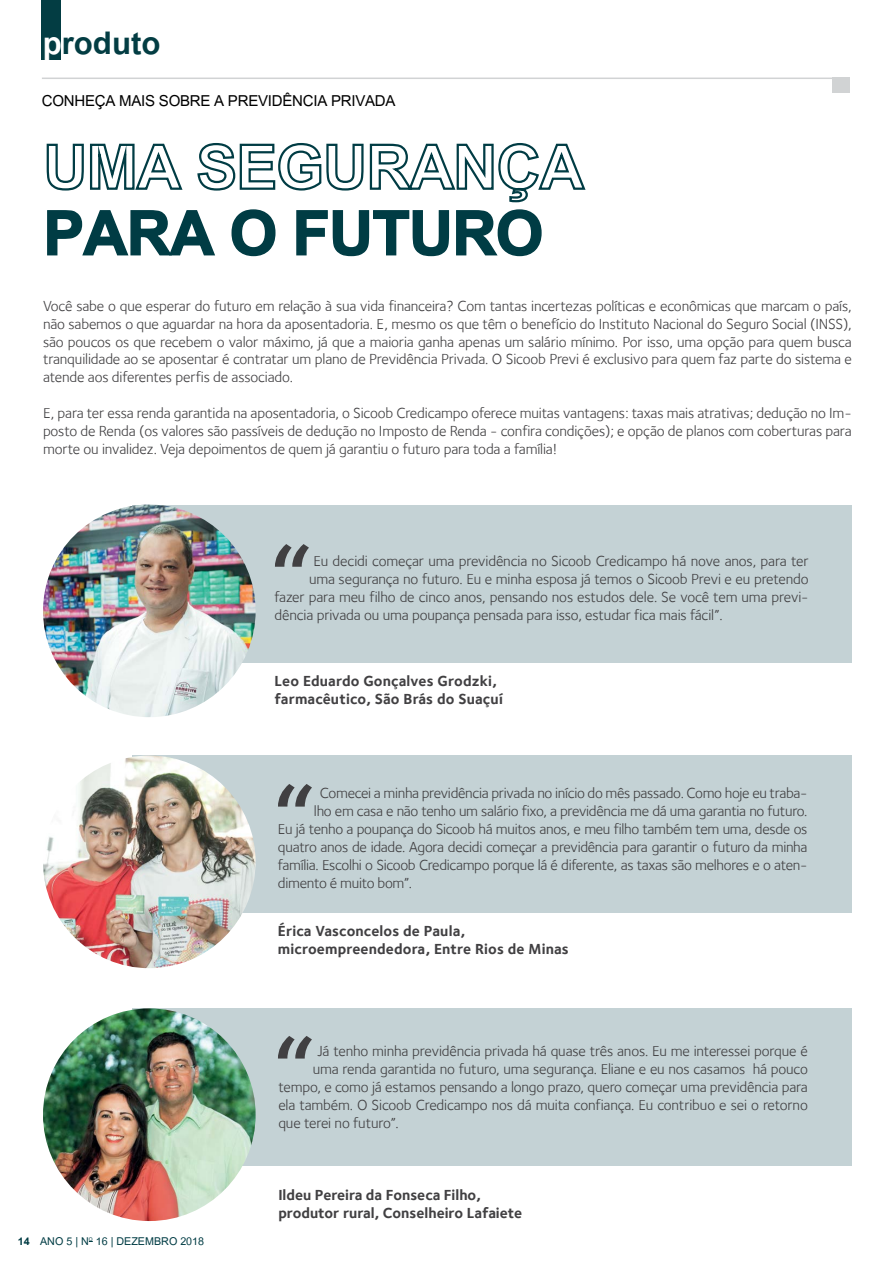
<style>
.page{position:relative;width:893px;height:1263px;background:#fff}
.page>*{position:absolute;margin:0;border:0;box-sizing:border-box;transform-origin:0 0}
.t1{font:700 85.5px "Utsaah";letter-spacing:-.01em;color:#003c44}
.t2{font:700 43.5px "Utsaah";color:#033d43}
.t3{font:21px "Utsaah";letter-spacing:-.01em;color:#000}
.t4{font:15px/17.9px "Foundry Sterling";letter-spacing:-.01em;color:#414042;text-align:justify}
.t5{font:700 15px/18px "Foundry Sterling";letter-spacing:.01em;color:#414042}
.t6{font:15px "Utsaah";color:#003c44}
.t7{font:700 15px "Utsaah";color:#003c44}
.s1{color:#fff}
</style>
<div class="page">
<div style="left:132px;top:505px;width:719px;height:158px;background:#c4d2d5"></div>
<div style="left:132px;top:1008px;width:719px;height:158px;background:#c4d2d5"></div>
<hr style="left:42px;top:78px;width:808px;height:1px;background:#d1d3d4">
<div style="left:832px;top:78px;width:18px;height:15px;background:#d1d3d4"></div>
<div style="left:41px;top:0;width:20px;height:60px;background:#033d43"></div>
<svg style="left:46px;top:143px;width:137px;height:48px"></svg>
<svg style="left:197px;top:143px;width:389px;height:60px"></svg>
<svg style="left:47px;top:210px;width:168px;height:46px"></svg>
<svg style="left:231px;top:209px;width:45px;height:48px"></svg>
<svg style="left:296px;top:209px;width:246px;height:48px"></svg>
<img style="left:43px;top:1008px;width:213px;height:213px;border-radius:106px">
<div style="left:132px;top:755px;width:719px;height:158px;background:#c4d2d5"></div>
<svg style="left:278px;top:784px;width:34px;height:23px"></svg>
<img style="left:43px;top:755px;width:213px;height:213px;border-radius:106px">
<img style="left:43px;top:504px;width:213px;height:213px;border-radius:106px">
<svg style="left:275px;top:544px;width:34px;height:23px"></svg>
<svg style="left:278px;top:1036px;width:34px;height:22px"></svg>
<h2 class="t2" style="left:43px;top:22px;width:119px"><span class="s1">p</span>roduto</h2>
<h3 class="t3" style="left:42px;top:91px;width:355px">CONHEÇA MAIS SOBRE A PREVIDÊNCIA PRIVADA</h3>
<h1 class="t1" style="left:43px;top:191px;width:501px">PARA O FUTURO</h1>
<p class="t4" style="left:43px;top:297px;width:810px">Você sabe o que esperar do futuro em relação à sua vida financeira? Com tantas incertezas políticas e econômicas que marcam o país, não sabemos o que aguardar na hora da aposentadoria. E, mesmo os que têm o benefício do Instituto Nacional do Seguro Social (INSS), são poucos os que recebem o valor máximo, já que a maioria ganha apenas um salário mínimo. Por isso, uma opção para quem busca tranquilidade ao se aposentar é contratar um plano de Previdência Privada. O Sicoob Previ é exclusivo para quem faz parte do sistema e atende aos diferentes perfis de associado.</p>
<p class="t4" style="left:43px;top:404px;width:810px">E, para ter essa renda garantida na aposentadoria, o Sicoob Credicampo oferece muitas vantagens: taxas mais atrativas; dedução no Im&shy;posto de Renda (os valores são passíveis de dedução no Imposto de Renda - confira condições); e opção de planos com coberturas para morte ou invalidez. Veja depoimentos de quem já garantiu o futuro para toda a família!</p>
<p class="t7" style="left:18px;top:1234px;width:13px">14</p>
<p class="t6" style="left:40px;top:1234px;width:166px">ANO 5 | N<sup>O</sup> 16 | DEZEMBRO 2018</p>
<p class="t4" style="left:313px;top:552px;width:497px">Eu decidi começar uma previdência no Sicoob Credicampo há nove anos, para ter</p>
<p class="t4" style="left:309px;top:570px;width:501px">uma segurança no futuro. Eu e minha esposa já temos o Sicoob Previ e eu pretendo</p>
<p class="t4" style="left:274px;top:588px;width:536px">fazer para meu filho de cinco anos, pensando nos estudos dele. Se você tem uma previ-</p>
<p class="t4" style="left:274px;top:606px;width:450px">dência privada ou uma poupança pensada para isso, estudar fica mais fácil”.</p>
<p class="t5" style="left:274px;top:672px;width:230px">Leo Eduardo Gonçalves Grodzki, farmacêutico, São Brás do Suaçuí</p>
<p class="t4" style="left:320px;top:784px;width:489px">Comecei a minha previdência privada no início do mês passado. Como hoje eu traba-</p>
<p class="t4" style="left:314px;top:802px;width:495px">lho em casa e não tenho um salário fixo, a previdência me dá uma garantia no futuro.</p>
<p class="t4" style="left:278px;top:820px;width:531px">Eu já tenho a poupança do Sicoob há muitos anos, e meu filho também tem uma, desde os</p>
<p class="t4" style="left:278px;top:838px;width:531px">quatro anos de idade. Agora decidi começar a previdência para garantir o futuro da minha</p>
<p class="t4" style="left:278px;top:856px;width:531px">família. Escolhi o Sicoob Credicampo porque lá é diferente, as taxas são melhores e o aten-</p>
<p class="t4" style="left:278px;top:874px;width:135px">dimento é muito bom”.</p>
<p class="t5" style="left:278px;top:921px;width:292px">Érica Vasconcelos de Paula, microempreendedora, Entre Rios de Minas</p>
<p class="t4" style="left:317px;top:1042px;width:492px">Já tenho minha previdência privada há quase três anos. Eu me interessei porque é</p>
<p class="t4" style="left:313px;top:1060px;width:497px">uma renda garantida no futuro, uma segurança. Eliane e eu nos casamos há pouco</p>
<p class="t4" style="left:278px;top:1078px;width:531px">tempo, e como já estamos pensando a longo prazo, quero começar uma previdência para</p>
<p class="t4" style="left:278px;top:1096px;width:531px">ela também. O Sicoob Credicampo nos dá muita confiança. Eu contribuo e sei o retorno</p>
<p class="t4" style="left:278px;top:1114px;width:122px">que terei no futuro”.</p>
<p class="t5" style="left:278px;top:1186px;width:245px">Ildeu Pereira da Fonseca Filho, produtor rural, Conselheiro Lafaiete</p>
</div>
